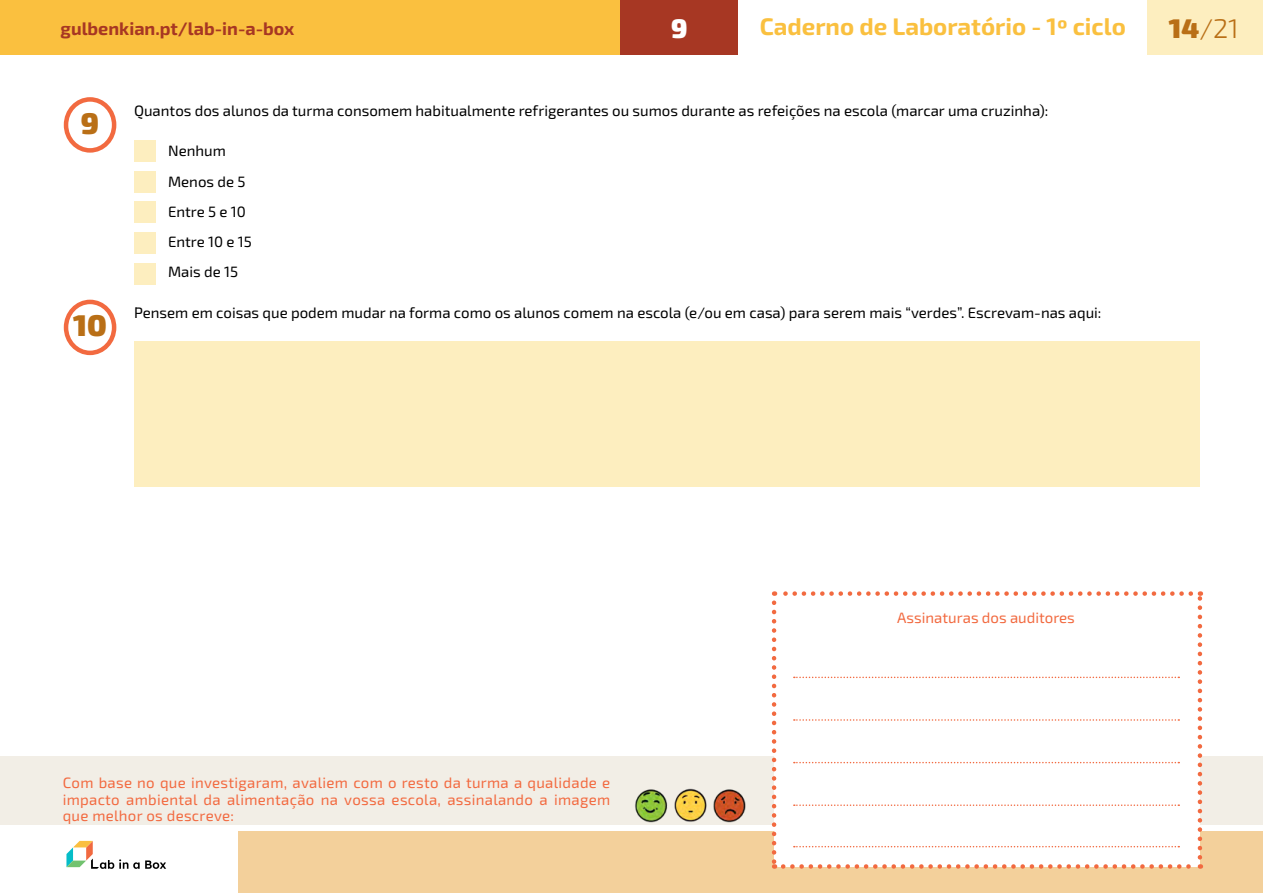
<style>
.page{position:relative;width:1263px;height:893px;background:#fff}
.page>*{position:absolute;margin:0;border:0;box-sizing:border-box;transform-origin:0 0}
.t1{font:900 30px "Exo 2";color:#b96f16}
.t2{font:27px "Exo 2";color:#b96f16}
.t3{font:900 27px "Exo 2";color:#fff}
.t4{font:700 24px "Exo 2";color:#fac03f}
.t5{font:700 18px "Exo 2";color:#a73723}
.t6{font:15px/30px "Exo 2";color:#000}
.t7{font:15px/16.5px "Exo 2";letter-spacing:.02em;color:#f26a40;text-align:justify}
.t8{font:15px "Exo 2";color:#f26a40}
.s1{font-weight:900}
</style>
<div class="page">
<div style="left:0;top:0;width:738px;height:55px;background:#fac03f"></div>
<div style="left:1147px;top:0;width:116px;height:55px;background:#fdeebf"></div>
<div style="left:621px;top:0;width:117px;height:55px;background:#a73723"></div>
<div style="left:238px;top:831px;width:1025px;height:62px;background:#f3d09b"></div>
<svg style="left:66px;top:841px;width:100px;height:28px"></svg>
<div style="left:64px;top:97px;width:52px;height:56px;border:4px solid #f26a40;border-radius:50%"></div>
<div style="left:134px;top:141px;width:21px;height:21px;background:#fdeebf"></div>
<div style="left:134px;top:202px;width:21px;height:21px;background:#fdeebf"></div>
<div style="left:134px;top:263px;width:21px;height:21px;background:#fdeebf"></div>
<div style="left:134px;top:171px;width:21px;height:21px;background:#fdeebf"></div>
<div style="left:134px;top:232px;width:21px;height:21px;background:#fdeebf"></div>
<div style="left:64px;top:300px;width:52px;height:55px;border:4px solid #f26a40;border-radius:50%"></div>
<div style="left:134px;top:342px;width:1065px;height:145px;background:#fdeebf"></div>
<div style="left:0;top:756px;width:1263px;height:68px;background:#f2eee6"></div>
<div style="left:774px;top:594px;width:426px;height:272px;background:#fff"></div>
<svg style="left:772px;top:603px;width:4px;height:266px"></svg>
<svg style="left:783px;top:864px;width:418px;height:5px"></svg>
<svg style="left:1198px;top:591px;width:4px;height:266px"></svg>
<svg style="left:774px;top:591px;width:417px;height:5px"></svg>
<svg style="left:794px;top:677px;width:385px;height:1px"></svg>
<svg style="left:794px;top:719px;width:385px;height:2px"></svg>
<svg style="left:794px;top:762px;width:385px;height:1px"></svg>
<svg style="left:794px;top:804px;width:385px;height:2px"></svg>
<svg style="left:794px;top:846px;width:385px;height:1px"></svg>
<img style="left:631px;top:788px;width:118px;height:37px">
<p class="t5" style="left:61px;top:16px;width:235px">gulbenkian.pt/lab-in-a-box</p>
<h2 class="t3" style="left:671px;top:10px;width:18px">9</h2>
<h3 class="t4" style="left:760px;top:9px;width:368px">Caderno de Laboratório - 1º ciclo</h3>
<h1 class="t1" style="left:81px;top:102px;width:20px">9</h1>
<h1 class="t1" style="left:73px;top:305px;width:35px">10</h1>
<p class="t6" style="left:134px;top:95px;width:916px">Quantos dos alunos da turma consomem habitualmente refrigerantes ou sumos durante as refeições na escola (marcar uma cruzinha):</p>
<p class="t6" style="left:168px;top:136px;width:85px">Nenhum<br>Menos de 5<br>Entre 5 e 10<br>Entre 10 e 15<br>Mais de 15</p>
<p class="t6" style="left:134px;top:297px;width:969px">Pensem em coisas que podem mudar na forma como os alunos comem na escola (e/ou em casa) para serem mais “verdes”. Escrevam-nas aqui:</p>
<h2 class="t2" style="left:1169px;top:10px;width:71px"><span class="s1">14</span>/21</h2>
<p class="t7" style="left:63px;top:774px;width:549px">Com base no que investigaram, avaliem com o resto da turma a qualidade e impacto ambiental da alimentação na vossa escola, assinalando a imagem que melhor os descreve:</p>
<p class="t8" style="left:897px;top:608px;width:179px">Assinaturas dos auditores</p>
</div>
